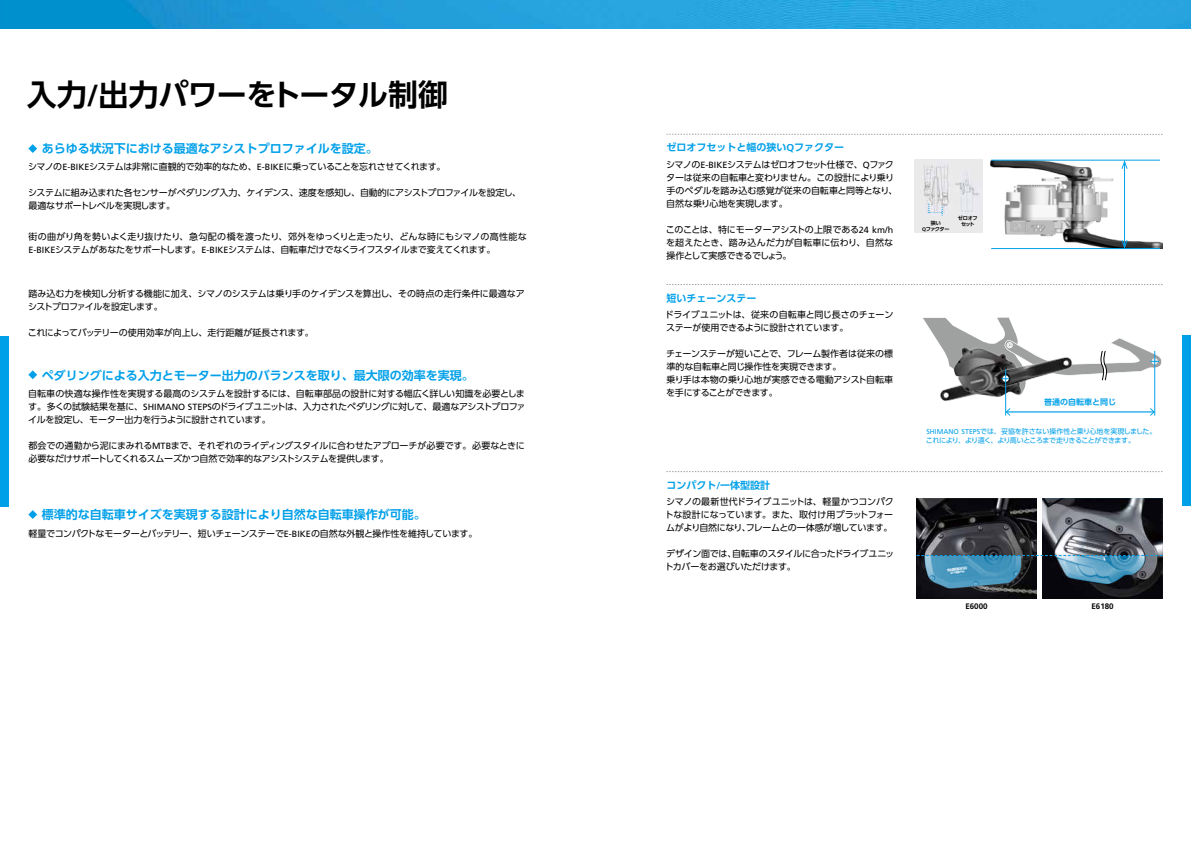
<style>
.page{position:relative;width:1191px;height:842px;background:#fff}
.page>*{position:absolute;margin:0;border:0;box-sizing:border-box;transform-origin:0 0}
.t1{font:700 30px "UD Shin Go Pro De";letter-spacing:-.02em;color:#000}
.t2{font:700 12px "UD Shin Go Pro De";color:#00a0e9}
.t3{font:700 10px "UD Shin Go Pro De";color:#00a0e9}
.t4{font:9px/13px "UD Shin Go Pro";letter-spacing:-.025em;color:#000}
.t5{font:8.7px "Shin Go Pro";color:#00a0e9}
.t6{font:700 8px "Frutiger LT Pro";color:#000}
.t7{font:700 8px "UD Shin Go Pro De";color:#00a0e9}
.t8{font:7px/9px "UD Shin Go Pro";letter-spacing:-.06em;color:#00a0e9}
.t9{font:700 5.1px/5.8px "UD Shin Go Pro De";letter-spacing:-.055em;color:#000;text-align:center}
.s1{font-family:"Frutiger LT Pro"}
</style>
<div class="page">
<img style="left:0;top:0;width:1191px;height:28px">
<img style="left:990px;top:160px;width:172px;height:89px">
<img style="left:935px;top:317px;width:198px;height:99px">
<hr style="left:1006px;top:411px;width:147px;height:1px;background:#00a0e9">
<svg style="left:1006px;top:408px;width:4px;height:8px"></svg>
<svg style="left:1150px;top:408px;width:4px;height:8px"></svg>
<hr style="left:1005px;top:369px;width:1px;height:47px;background:#00a0e9">
<hr style="left:1154px;top:351px;width:1px;height:65px;background:#00a0e9">
<svg style="left:923px;top:318px;width:239px;height:78px"></svg>
<img style="left:1042px;top:498px;width:120px;height:101px">
<img style="left:916px;top:498px;width:120px;height:101px">
<svg style="left:916px;top:555px;width:246px;height:33px;background:#406b83"></svg>
<svg style="left:666px;top:284px;width:496px;height:1px"></svg>
<svg style="left:666px;top:134px;width:496px;height:1px"></svg>
<svg style="left:666px;top:471px;width:496px;height:1px"></svg>
<div style="left:1034px;top:396px;width:91px;height:12px;background:#fff"></div>
<hr style="left:991px;top:160px;width:169px;height:1px;background:#00a0e9">
<hr style="left:1124px;top:162px;width:1px;height:85px;background:#00a0e9">
<svg style="left:1120px;top:239px;width:8px;height:11px"></svg>
<svg style="left:1120px;top:159px;width:8px;height:11px"></svg>
<hr style="left:991px;top:248px;width:169px;height:1px;background:#00a0e9">
<img style="left:914px;top:160px;width:69px;height:73px">
<svg style="left:928px;top:204px;width:15px;height:12px"></svg>
<svg style="left:28px;top:144px;width:9px;height:9px"></svg>
<svg style="left:28px;top:370px;width:9px;height:9px"></svg>
<svg style="left:28px;top:510px;width:9px;height:9px"></svg>
<div style="left:1182px;top:336px;width:9px;height:170px;background:#00a0e9"></div>
<div style="left:0;top:336px;width:9px;height:170px;background:#00a0e9"></div>
<h1 class="t1" style="left:27px;top:70px;width:423px">入力<span class="s1">/</span>出力パワーをトータル制御</h1>
<h2 class="t2" style="left:42px;top:139px;width:337px">あらゆる状況下における最適なアシストプロファイルを設定。</h2>
<p class="t4" style="left:28px;top:160px;width:419px">シマノの<span class="s1">E-BIKE</span>システムは非常に直観的で効率的なため、 <span class="s1">-E BIKE</span>に乗っていることを忘れさせてくれます。</p>
<p class="t4" style="left:28px;top:186px;width:495px">システムに組み込まれた各センサーがペダリング入力、ケイデンス、速度を感知し、自動的にアシストプロファイルを設定し、最適なサポートレベルを実現します。</p>
<p class="t4" style="left:28px;top:230px;width:500px">街の曲がり角を勢いよく走り抜けたり、急勾配の橋を渡ったり、郊外をゆっくりと走ったり、どんな時にもシマノの高性能な<span class="s1">-E BIKE</span>システムがあなたをサポートします。 <span class="s1">-E BIKE</span>システムは、自転車だけでなくライフスタイルまで変えてくれます。</p>
<p class="t4" style="left:28px;top:287px;width:498px">踏み込む力を検知し分析する機能に加え、シマノのシステムは乗り手のケイデンスを算出し、その時点の走行条件に最適なアシストプロファイルを設定します。</p>
<p class="t4" style="left:28px;top:326px;width:287px">これによってバッテリーの使用効率が向上し、走行距離が延長されます。</p>
<h2 class="t2" style="left:42px;top:366px;width:433px">ペダリングによる入力とモーター出力のバランスを取り、最大限の効率を実現。</h2>
<p class="t4" style="left:28px;top:387px;width:499px;text-align:justify">自転車の快適な操作性を実現する最高のシステムを設計するには、自転車部品の設計に対する幅広く詳しい知識を必要とします。多くの試験結果を基に、<span class="s1">SHIMANO STEPS</span>のドライブユニットは、入力されたペダリングに対して、最適なアシストプロファイルを設定し、モーター出力を行うように設計されています。</p>
<p class="t4" style="left:28px;top:439px;width:498px">都会での通勤から泥にまみれる<span class="s1">MTB</span>まで、それぞれのライディングスタイルに合わせたアプローチが必要です。必要なときに必要なだけサポートしてくれるスムーズかつ自然で効率的なアシストシステムを提供します。</p>
<h2 class="t2" style="left:42px;top:505px;width:385px">標準的な自転車サイズを実現する設計により自然な自転車操作が可能。</h2>
<p class="t4" style="left:28px;top:526px;width:450px">軽量でコンパクトなモーターとバッテリー、短いチェーンステーで<span class="s1">E-BIKE</span>の自然な外観と操作性を維持しています。</p>
<p class="t3" style="left:666px;top:139px;width:179px">ゼロオフセットと幅の狭い<span class="s1">Q</span>ファクター</p>
<p class="t4" style="left:666px;top:157px;width:233px">シマノの<span class="s1">E-BIKE</span>システムはゼロオフセット仕様で、<span class="s1">Q</span>ファクターは従来の自転車と変わりません。この設計により乗り手のペダルを踏み込む感覚が従来の自転車と同等となり、自然な乗り心地を実現します。</p>
<p class="t4" style="left:666px;top:222px;width:229px;text-align:justify">このことは、特にモーターアシストの上限である<span class="s1">24 km h/</span>を超えたとき、踏み込んだ力が自転車に伝わり、自然な操作として実感できるでしょう。</p>
<p class="t3" style="left:666px;top:290px;width:91px">短いチェーンステー</p>
<p class="t4" style="left:665px;top:308px;width:230px">ドライブユニットは、従来の自転車と同じ長さのチェーンステーが使用できるように設計されています。</p>
<p class="t4" style="left:666px;top:347px;width:228px">チェーンステーが短いことで、フレーム製作者は従来の標準的な自転車と同じ操作性を実現できます。<br>乗り手は本物の乗り心地が実感できる電動アシスト自転車を手にすることができます。</p>
<p class="t3" style="left:666px;top:477px;width:105px">コンパクト<span class="s1">/</span>一体型設計</p>
<p class="t4" style="left:665px;top:495px;width:230px;text-align:justify">シマノの最新世代ドライブユニットは、軽量かつコンパクトな設計になっています。また、取付け用プラットフォームがより自然になりフレームとの一体感が増しています。</p>
<p class="t4" style="left:741px;top:521px;width:10px">、</p>
<p class="t4" style="left:732px;top:547px;width:164px">自転車のスタイルに合ったドライブユニッ</p>
<p class="t4" style="left:665px;top:547px;width:133px">デザイン面では、<br>トカバーをお選びいただけます。</p>
<p class="t9" style="left:922px;top:220px;width:29px">狭い<br><span class="s1">Q</span>ファクター</p>
<p class="t9" style="left:957px;top:215px;width:21px">ゼロオフセット</p>
<p class="t7" style="left:1044px;top:395px;width:73px">普通の自転車と同じ</p>
<p class="t5" style="left:1039px;top:396px;width:83px">標準的なMTBと同じ</p>
<p class="t8" style="left:926px;top:427px;width:232px"><span class="s1">SHIMANO STEPS</span>では、妥協を許さない操作性と乗り心地を実現しました。これにより、より遠く、より高いところまで走りきることができます。</p>
<p class="t6" style="left:965px;top:601px;width:24px">E6000</p>
<p class="t6" style="left:1091px;top:601px;width:24px">E6180</p>
</div>
